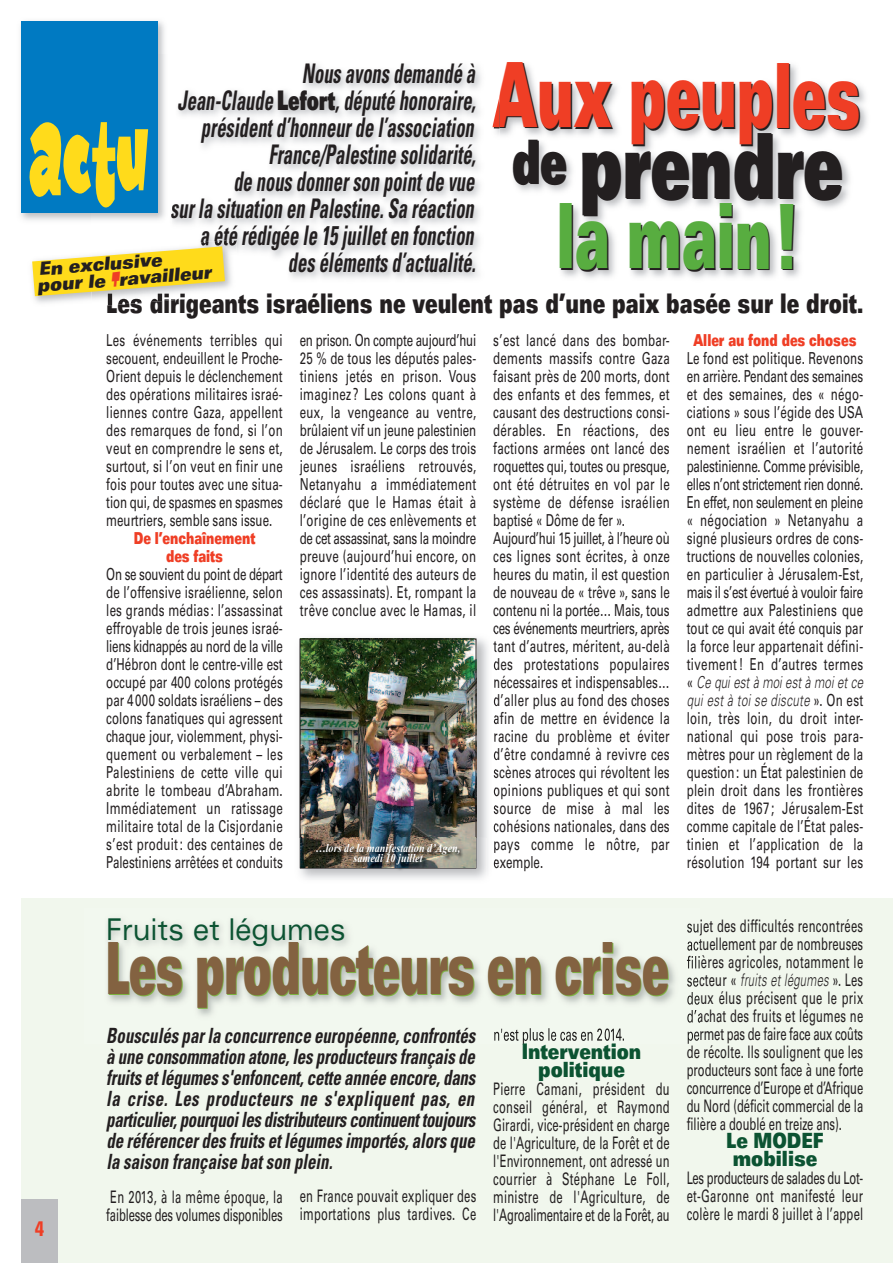
<style>
.page{position:relative;width:893px;height:1263px;background:#fff}
.page>*{position:absolute;margin:0;border:0;box-sizing:border-box;transform-origin:0 0}
.t1{font:112.35px "F2 F Tagliatelle Sugo";color:#ffdb1b;scale:.5 1}
.t2{font:900 expanded 90px/70.5px "Univers";letter-spacing:-.005em;color:#ef3e25;text-align:center;scale:.45 1}
.t3{font:900 expanded 72px "Univers";letter-spacing:-.02em;color:#836241;scale:.45 1}
.t4{font:expanded 30px "Univers";color:#0c5332;scale:.8 1}
.t5{font:italic 700 condensed 27px/27px "Univers";letter-spacing:.005em;color:#231f20;text-align:right;scale:.68 1}
.t6{font:900 expanded 27px "Univers";letter-spacing:.005em;color:#231f20;scale:.55 1}
.t7{font:italic 700 condensed 21px/21px "Univers";color:#231f20;text-align:justify;scale:.8 1}
.t8{font:900 expanded 21px/18px "Univers";color:#0c5332;text-align:center;scale:.65 1}
.t9{font:700 condensed 21px "Univers";color:#ef3e25}
.t10{font:italic 900 expanded 18px/16.8px "Univers";color:#231f20;scale:.75 1}
.t11{font:17.25px/18px "Univers";letter-spacing:.02em;color:#231f20;text-align:justify;scale:.65 1}
.t12{font:17.25px/18px "Univers";letter-spacing:-.01em;color:#231f20;scale:.65 1}
.t13{font:16.5px/18px "Univers";letter-spacing:.025em;color:#231f20;text-align:justify;scale:.7 1}
.t14{font:900 expanded 16.5px/18px "Univers";color:#ef3e25;text-align:center;scale:.55 1}
.t15{font:italic 700 12px/10.5px "Times New Roman";color:#fff;text-align:center;scale:.85 1}
.s1{color:#231f20}
.s2{color:#58ad40}
.s3{font-weight:900;font-style:normal;font-stretch:normal}
.s4{font-family:"F2 F Tagliatelle Sugo";font-weight:400;font-stretch:normal;color:#ef3e25}
.s5{font-weight:300;font-style:italic}
</style>
<div class="page">
<div style="left:21px;top:898px;width:872px;height:365px;background:#f1f7ed"></div>
<img style="left:500px;top:64px;width:367px;height:215px">
<div style="left:21px;top:1199px;width:36px;height:64px;background:#bcbdc0"></div>
<img style="left:492px;top:93px;width:8px;height:36px">
<img style="left:107px;top:919px;width:581px;height:125px">
<img style="left:494px;top:1028px;width:78px;height:16px">
<img style="left:605px;top:1028px;width:19px;height:13px">
<img style="left:523px;top:1043px;width:94px;height:1px">
<svg style="left:687px;top:923px;width:13px;height:46px"></svg>
<svg style="left:687px;top:976px;width:13px;height:11px"></svg>
<img style="left:687px;top:992px;width:13px;height:14px">
<svg style="left:687px;top:1010px;width:13px;height:13px"></svg>
<img style="left:688px;top:1031px;width:12px;height:13px">
<img style="left:20px;top:21px;width:152px;height:202px">
<div style="left:21px;top:21px;width:136px;height:192px;background:#007ac2"></div>
<img style="left:299px;top:638px;width:195px;height:234px">
<svg style="left:493px;top:640px;width:3px;height:12px"></svg>
<svg style="left:494px;top:661px;width:2px;height:9px"></svg>
<svg style="left:494px;top:679px;width:2px;height:9px"></svg>
<svg style="left:494px;top:697px;width:2px;height:9px"></svg>
<svg style="left:494px;top:715px;width:2px;height:9px"></svg>
<svg style="left:494px;top:733px;width:2px;height:9px"></svg>
<svg style="left:494px;top:751px;width:2px;height:9px"></svg>
<svg style="left:494px;top:769px;width:2px;height:9px"></svg>
<svg style="left:494px;top:787px;width:2px;height:9px"></svg>
<svg style="left:494px;top:805px;width:2px;height:9px"></svg>
<svg style="left:494px;top:823px;width:2px;height:9px"></svg>
<svg style="left:494px;top:841px;width:2px;height:27px"></svg>
<img style="left:302px;top:641px;width:172px;height:197px">
<div style="left:300px;top:639px;width:176px;height:229px;border:1px solid #231f20"></div>
<img style="left:299px;top:838px;width:187px;height:42px">
<img style="left:300px;top:838px;width:176px;height:30px">
<img style="left:31px;top:268px;width:61px;height:35px">
<img style="left:92px;top:240px;width:148px;height:66px">
<img style="left:201px;top:240px;width:36px;height:7px">
<img style="left:108px;top:296px;width:85px;height:9px">
<svg style="left:32px;top:246px;width:193px;height:50px"></svg>
<h2 class="t2" style="left:493px;top:68px;width:819px">Aux peuples <sup>de</sup> <span class="s1">prendre </span><span class="s2">la main!</span></h2>
<p class="t5" style="left:170px;top:62px;width:451px">Nous avons demandé à<br>Jean-Claude <span class="s3">Lefort</span>, député honoraire, président d’honneur de l’association France/Palestine solidarité,<br>de nous donner son point de vue<br>sur la situation en Palestine. Sa réaction a été rédigée le 15 juillet en fonction des éléments d’actualité.</p>
<h1 class="t1" style="left:28px;top:88px;width:247px">actu</h1>
<p class="t10" style="left:35px;top:263px;width:234px;rotate:-5deg">En exclusive<br>pour le <span class="s4">T</span>ravailleur</p>
<h3 class="t6" style="left:106px;top:293px;width:1378px">Les dirigeants israéliens ne veulent pas d’une paix basée sur le droit.</h3>
<p class="t9" style="left:35px;top:1221px;width:11px">4</p>
<p class="t13" style="left:106px;top:332px;width:254px">Les événements terribles qui secouent, endeuillent le Proche-Orient depuis le déclenchement des opérations militaires israé&shy;liennes contre Gaza, appellent des remarques de fond, si l’on veut en comprendre le sens et, surtout, si l’on veut en finir une fois pour toutes avec une situa&shy;tion qui, de spasmes en spasmes meurtriers, semble sans issue.</p>
<p class="t14" style="left:134px;top:530px;width:223px">De l’enchaînement des faits</p>
<p class="t13" style="left:106px;top:566px;width:254px">On se souvient du point de départ de l’offensive israélienne, selon les grands médias : l’assassinat effroyable de trois jeunes israé&shy;liens kidnappés au nord de la ville d’Hébron dont le centre-ville est occupé par 400 colons protégés par 4000 soldats israéliens – des colons fanatiques qui agressent chaque jour, violemment, physi&shy;quement ou verbalement – les Palestiniens de cette ville qui abrite le tombeau d’Abraham.<br>Immédiatement un ratissage militaire total de la Cisjordanie s’est produit: des centaines de Palestiniens arrêtées et conduits</p>
<p class="t13" style="left:300px;top:332px;width:254px">en prison. On compte aujourd’hui 25 % de tous les députés pales&shy;tiniens jetés en prison. Vous imaginez ? Les colons quant à eux, la vengeance au ventre, brûlaient vif un jeune palestinien de Jérusalem. Le corps des trois jeunes israéliens retrouvés, Netanyahu a immédiatement déclaré que le Hamas était à l’origine de ces enlèvements et de cet assassinat, sans la moindre preuve (aujourd’hui encore, on ignore l’identité des auteurs de ces assassinats). Et, rompant la trêve conclue avec le Hamas, il</p>
<p class="t13" style="left:493px;top:332px;width:254px;text-align:left">s’est lancé dans des bombar&shy;dements massifs contre Gaza faisant près de 200 morts, dont des enfants et des femmes, et causant des destructions consi&shy;dérables. En réactions, des factions armées ont lancé des roquettes qui, toutes ou presque, ont été détruites en vol par le système de défense israélien baptisé « Dôme de fer ».<br>Aujourd’hui 15 juillet, à l’heure où ces lignes sont écrites, à onze heures du matin, il est question de nouveau de « trêve », sans le contenu ni la portée… Mais, tous ces événements meurtriers, après tant d’autres, méritent, au-delà des protestations populaires nécessaires et indispensables… d’aller plus au fond des choses afin de mettre en évidence la racine du problème et éviter d’être condamné à revivre ces scènes atroces qui révoltent les opinions publiques et qui sont source de mise à mal les cohésions nationales, dans des pays comme le nôtre, par exemple.</p>
<p class="t14" style="left:693px;top:332px;width:298px">Aller au fond des choses</p>
<p class="t13" style="left:687px;top:350px;width:254px">Le fond est politique. Revenons en arrière. Pendant des semaines et des semaines, des « négo&shy;ciations » sous l’égide des USA ont eu lieu entre le gouver&shy;nement israélien et l’autorité palestinienne. Comme prévisible, elles n’ont strictement rien donné.<br>En effet, non seulement en pleine « négociation » Netanyahu a signé plusieurs ordres de cons&shy;tructions de nouvelles colonies, en particulier à Jérusalem-Est, mais il s’est évertué à vouloir faire admettre aux Palestiniens que tout ce qui avait été conquis par la force leur appartenait défini&shy;tivement! En d’autres termes « <span class="s5">Ce qui est à moi est à moi et ce qui est à toi se discute</span> ». On est loin, très loin, du droit inter&shy;national qui pose trois para&shy;mètres pour un règlement de la question: un État palestinien de plein droit dans les frontières dites de 1967 ; Jérusalem-Est comme capitale de l’État pales&shy;tinien et l’application de la résolution 194 portant sur les</p>
<p class="t15" style="left:316px;top:842px;width:172px">…lors de la manifestation d’Agen, samedi 10 juillet</p>
<h3 class="t4" style="left:106px;top:918px;width:301px">Fruits et légumes</h3>
<h3 class="t3" style="left:105px;top:942px;width:1254px">Les producteurs en crise</h3>
<p class="t7" style="left:106px;top:1026px;width:463px">Bousculés par la concurrence européenne, confrontés à une consommation atone, les producteurs français de fruits et légumes s'enfoncent, cette année encore, dans la crise. Les producteurs ne s'expliquent pas, en particulier, pourquoi les distributeurs continuent toujours de référencer des fruits et légumes importés, alors que la saison française bat son plein.</p>
<p class="t8" style="left:522px;top:1044px;width:186px">Intervention politique</p>
<p class="t11" style="left:493px;top:1081px;width:273px">Pierre Camani, président du conseil général, et Raymond Girardi, vice-président en charge de l'Agriculture, de la Forêt et de l'Environnement, ont adressé un courrier à Stéphane Le Foll, ministre de l'Agriculture, de l'Agroalimentaire et de la Forêt, au</p>
<p class="t12" style="left:106px;top:1189px;width:273px">En 2013, à la même époque, la faiblesse des volumes disponibles</p>
<p class="t11" style="left:300px;top:1188px;width:273px">en France pouvait expliquer des importations plus tardives. Ce</p>
<p class="t11" style="left:687px;top:919px;width:273px">sujet des difficultés rencontrées actuellement par de nombreuses filières agricoles, notamment le secteur « <span class="s5">fruits et légumes</span> ». Les deux élus précisent que le prix d’achat des fruits et légumes ne permet pas de faire face aux coûts de récolte. Ils soulignent que les producteurs sont face à une forte concurrence d’Europe et d’Afrique du Nord (déficit commercial de la filière a doublé en treize ans).</p>
<p class="t8" style="left:726px;top:1134px;width:151px">Le MODEF mobilise</p>
<p class="t11" style="left:687px;top:1171px;width:273px">Les producteurs de salades du Lot&shy;et-Garonne ont manifesté leur colère le mardi 8 juillet à l’appel</p>
</div>
